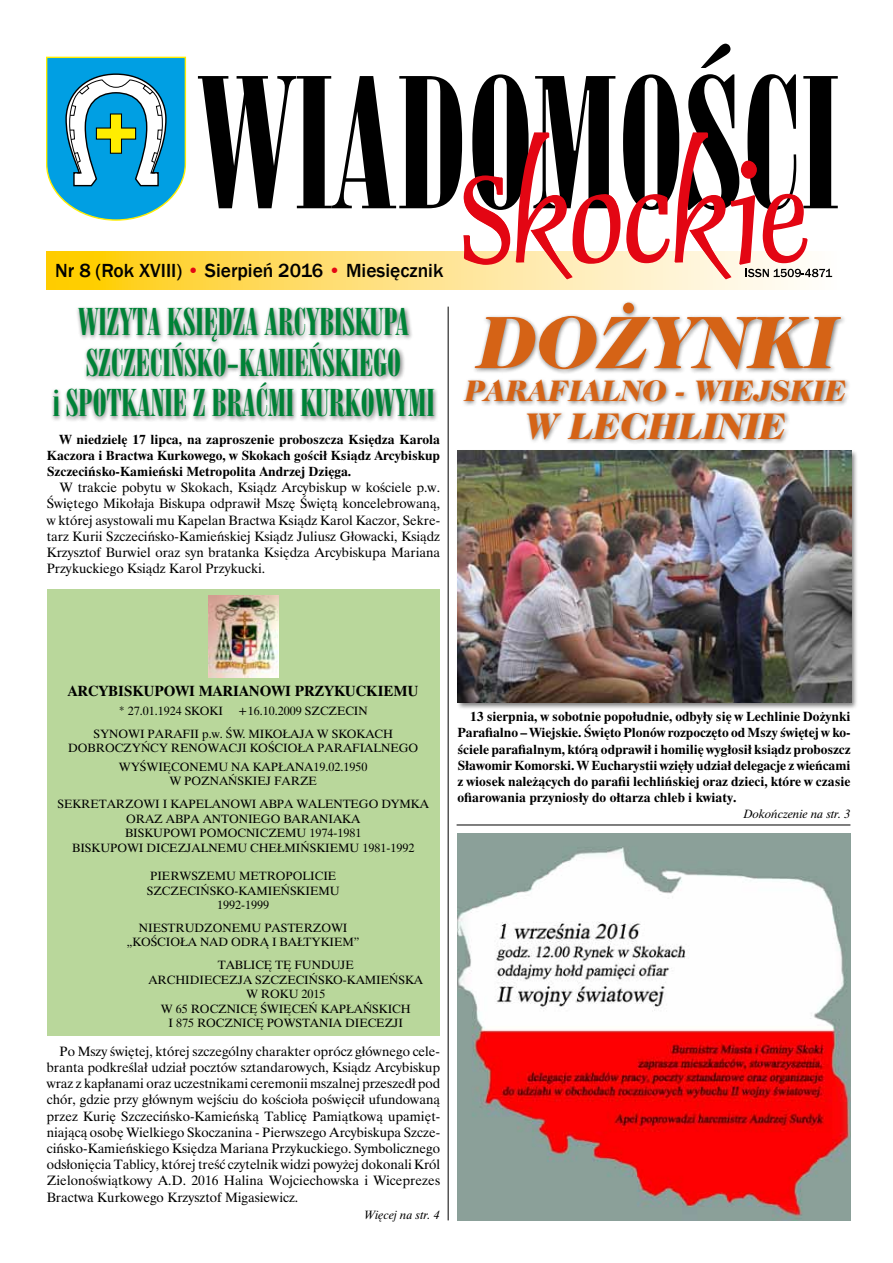
<style>
.page{position:relative;width:893px;height:1263px;background:#fff}
.page>*{position:absolute;margin:0;border:0;box-sizing:border-box;transform-origin:0 0}
.t1{font:italic 75px "Caslon 224 Black CE Black";color:#d56316}
.t2{font:37.5px/40.5px "Ibis Antykwa 139 EE";color:#008237;text-align:center}
.t3{font:italic 37.5px "Caslon 224 Black CE Black";color:#d56316}
.t4{font:italic 30px "Caslon 224 Black CE Black";color:#d56316}
.t5{font:500 19.5px "Franklin Gothic";color:#000}
.t6{font:700 15px "Time Ibis EE";color:#000}
.t7{font:13.5px/16.2px "Time Ibis EE";color:#000;text-align:justify}
.t8{font:700 13.5px/16.2px "Time Ibis EE";color:#000;text-align:justify}
.t9{font:12px/14.4px "Time Ibis EE";color:#000;text-align:center}
.t10{font:italic 12px "Time Ibis EE";color:#000}
.s1{color:#e30613}
</style>
<div class="page">
<svg style="left:47px;top:56px;width:140px;height:165px"></svg>
<svg style="left:47px;top:252px;width:753px;height:38px;background:#fedd61"></svg>
<svg style="left:198px;top:44px;width:640px;height:235px"></svg>
<div style="left:50px;top:305px;width:389px;height:118px;background:#000;opacity:.5"></div>
<hr style="left:448px;top:307px;width:1px;height:913px;background:#000">
<div style="left:47px;top:589px;width:393px;height:446px;background:#b9d79b"></div>
<img style="left:208px;top:595px;width:70px;height:83px">
<img style="left:457px;top:833px;width:394px;height:387px">
<hr style="left:457px;top:825px;width:393px;height:1px;background:#000">
<div style="left:461px;top:300px;width:389px;height:144px;background:#000;opacity:.5"></div>
<div style="left:456px;top:449px;width:403px;height:261px;background:#000;opacity:.5"></div>
<img style="left:458px;top:451px;width:393px;height:251px">
<h3 class="t5" style="left:55px;top:258px;width:390px">Nr 8 (Rok XVIII) <span class="s1">•</span> Sierpień 2016 <span class="s1">•</span> Miesięcznik</h3>
<h2 class="t2" style="left:53px;top:302px;width:383px">WIZYTA KSIĘDZA ARCYBISKUPA<br>SZCZECIŃSKO-KAMIEŃSKIEGO<br>i SPOTKANIE Z BRAĆMI KURKOWYMI</h2>
<p class="t8" style="left:47px;top:431px;width:395px;text-indent:13px">W niedzielę 17 lipca, na zaproszenie proboszcza Księdza Karola Kaczora i Bractwa Kurkowego, w Skokach gościł Ksiądz Arcybiskup Szczecińsko-Kamieński Metropolita Andrzej Dzięga.</p>
<p class="t7" style="left:47px;top:479px;width:395px;text-indent:13px">W trakcie pobytu w Skokach, Ksiądz Arcybiskup w kościele p.w.<br>Świętego Mikołaja Biskupa odprawił Mszę Świętą koncelebrowaną, w której asystowali mu Kapelan Bractwa Ksiądz Karol Kaczor, Sekre&shy;tarz Kurii Szczecińsko-Kamieńskiej Ksiądz Juliusz Głowacki, Ksiądz Krzysztof Burwiel oraz syn bratanka Księdza Arcybiskupa Mariana Przykuckiego Ksiądz Karol Przykucki.</p>
<h1 class="t1" style="left:475px;top:298px;width:360px">DOŻYNKI</h1>
<h3 class="t4" style="left:463px;top:373px;width:383px">PARAFIALNO - WIEJSKIE</h3>
<h2 class="t3" style="left:524px;top:403px;width:262px">W LECHLINIE</h2>
<p class="t6" style="left:68px;top:682px;width:352px">ARCYBISKUPOWI MARIANOWI PRZYKUCKIEMU</p>
<p class="t9" style="left:119px;top:704px;width:106px">* 27.01.1924 SKOKI</p>
<p class="t9" style="left:94px;top:699px;width:301px;line-height:23px;text-align:left;text-indent:144px">+16.10.2009 SZCZECIN<br>SYNOWI PARAFII p.w. ŚW. MIKOŁAJA W SKOKACH</p>
<p class="t9" style="left:68px;top:739px;width:351px;line-height:18.6px">DOBROCZYŃCY RENOWACJI KOŚCIOŁA PARAFIALNEGO<br>WYŚWIĘCONEMU NA KAPŁANA19.02.1950</p>
<p class="t9" style="left:57px;top:770px;width:373px;line-height:23px">W POZNAŃSKIEJ FARZE<br>SEKRETARZOWI I KAPELANOWI ABPA WALENTEGO DYMKA</p>
<p class="t9" style="left:72px;top:811px;width:344px">ORAZ ABPA ANTONIEGO BARANIAKA<br>BISKUPOWI POMOCNICZEMU 1974-1981<br>BISKUPOWI DICEZJALNEMU CHEŁMIŃSKIEMU 1981-1992</p>
<p class="t9" style="left:147px;top:869px;width:194px">PIERWSZEMU METROPOLICIE<br>SZCZECIŃSKO-KAMIEŃSKIEMU<br>1992-1999</p>
<p class="t9" style="left:127px;top:921px;width:234px">NIESTRUDZONEMU PASTERZOWI „KOŚCIOŁA NAD ODRĄ I BAŁTYKIEM”</p>
<p class="t9" style="left:148px;top:958px;width:276px">TABLICĘ TĘ FUNDUJE<br>ARCHIDIECEZJA SZCZECIŃSKO-KAMIEŃSKA<br>W ROKU 2015<br>W 65 ROCZNICĘ ŚWIĘCEŃ KAPŁAŃSKICH<br>I 875 ROCZNICĘ POWSTANIA DIECEZJI</p>
<p class="t7" style="left:47px;top:1043px;width:395px;text-indent:13px">Po Mszy świętej, której szczególny charakter oprócz głównego cele&shy;branta podkreślał udział pocztów sztandarowych, Ksiądz Arcybiskup wraz z kapłanami oraz uczestnikami ceremonii mszalnej przeszedł pod chór, gdzie przy głównym wejściu do kościoła poświęcił ufundowaną przez Kurię Szczecińsko-Kamieńską Tablicę Pamiątkową upamięt&shy;niającą osobę Wielkiego Skoczanina - Pierwszego Arcybiskupa Szcze&shy;cińsko-Kamieńskiego Księdza Mariana Przykuckiego. Symbolicznego odsłonięcia Tablicy, której treść czytelnik widzi powyżej dokonali Król Zielonoświątkowy A.D. 2016 Halina Wojciechowska i Wiceprezes Bractwa Kurkowego Krzysztof Migasiewicz.</p>
<p class="t10" style="left:365px;top:1207px;width:77px">Więcej na str. 4</p>
<p class="t8" style="left:458px;top:708px;width:395px;text-indent:13px">13 sierpnia, w sobotnie popołudnie, odbyły się w Lechlinie Dożynki Parafialno – Wiejskie. Święto Plonów rozpoczęto od Mszy świętej w ko&shy;ściele parafialnym, którą odprawił i homilię wygłosił ksiądz proboszcz Sławomir Komorski. W Eucharystii wzięły udział delegacje z wieńcami z wiosek należących do parafii lechlińskiej oraz dzieci, które w czasie ofiarowania przyniosły do ołtarza chleb i kwiaty.</p>
<p class="t10" style="left:744px;top:806px;width:108px">Dokończenie na str. 3</p>
</div>
